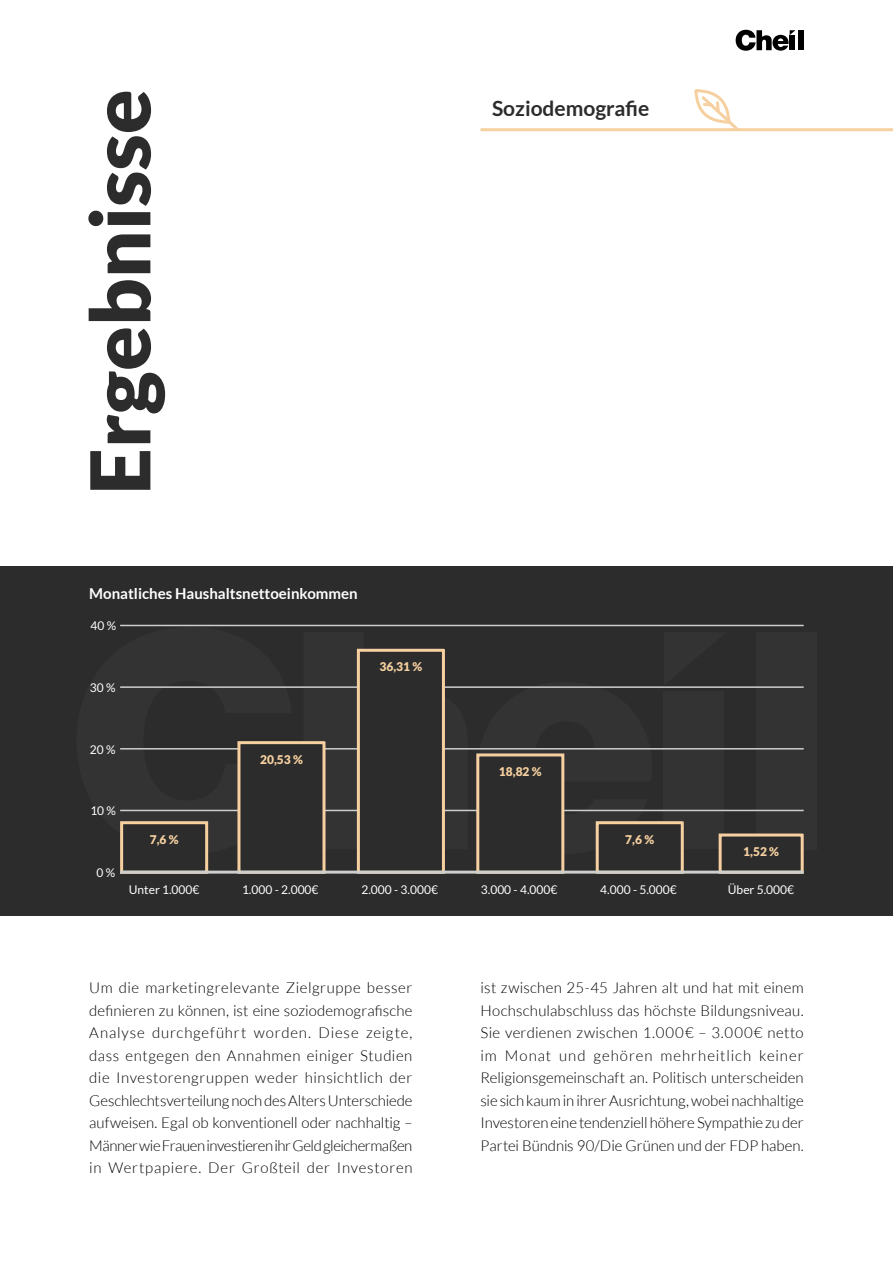
<style>
.page{position:relative;width:893px;height:1263px;background:#fff}
.page>*{position:absolute;margin:0;border:0;box-sizing:border-box;transform-origin:0 0}
.t1{font:900 82.5px "Lato";color:#2c2c2c}
.t2{font:700 21px "Lato";color:#2c2c2c}
.t3{font:300 15px/22.5px "Lato";letter-spacing:.005em;color:#000;text-align:justify}
.t4{font:700 15px "Lato";color:#fff}
.t5{font:12px "Lato";color:#fff}
.t6{font:900 12px "Lato";color:#f6d0a0}
</style>
<div class="page">
<div style="left:0;top:566px;width:893px;height:349px;background:#2c2c2c"></div>
<svg style="left:120px;top:749px;width:116px;height:105px"></svg>
<div style="left:756px;top:632px;width:60px;height:217px;background:#333"></div>
<hr style="left:120px;top:810px;width:684px;height:1px;background:#cdcece">
<hr style="left:120px;top:748px;width:684px;height:1px;background:#cdcece">
<hr style="left:120px;top:686px;width:684px;height:2px;background:#cdcece">
<hr style="left:120px;top:625px;width:684px;height:1px;background:#cdcece">
<div style="left:120px;top:821px;width:88px;height:53px;background:#2c2c2c;border:3px solid #f6d0a0"></div>
<svg style="left:236px;top:648px;width:232px;height:223px"></svg>
<svg style="left:476px;top:753px;width:2px;height:118px"></svg>
<svg style="left:478px;top:686px;width:326px;height:185px"></svg>
<hr style="left:120px;top:871px;width:684px;height:3px;background:#cdcece">
<div style="left:798px;top:30px;width:6px;height:20px;background:#000"></div>
<svg style="left:736px;top:30px;width:59px;height:21px"></svg>
<hr style="left:480px;top:128px;width:413px;height:3px;background:#f6d0a0">
<svg style="left:693px;top:89px;width:48px;height:43px"></svg>
<h1 class="t1" style="left:72px;top:495px;width:407px;rotate:-90deg">Ergebnisse</h1>
<p class="t4" style="left:89px;top:585px;width:270px">Monatliches Haushaltsnettoeinkommen</p>
<p class="t5" style="left:91px;top:619px;width:27px">40 %</p>
<p class="t5" style="left:90px;top:681px;width:27px">30 %</p>
<p class="t5" style="left:90px;top:743px;width:27px">20 %</p>
<p class="t5" style="left:90px;top:804px;width:27px">10 %</p>
<p class="t5" style="left:97px;top:866px;width:20px">0 %</p>
<p class="t6" style="left:150px;top:833px;width:30px">7,6 %</p>
<p class="t6" style="left:260px;top:752px;width:44px">20,53 %</p>
<p class="t6" style="left:379px;top:660px;width:44px">36,31 %</p>
<h2 class="t2" style="left:492px;top:96px;width:159px">Soziodemografie</h2>
<p class="t6" style="left:499px;top:764px;width:44px">18,82 %</p>
<p class="t6" style="left:625px;top:832px;width:30px">7,6 %</p>
<p class="t6" style="left:743px;top:844px;width:37px">1,52 %</p>
<p class="t5" style="left:129px;top:883px;width:72px">Unter 1.000€</p>
<p class="t5" style="left:242px;top:883px;width:78px">1.000 - 2.000€</p>
<p class="t5" style="left:361px;top:883px;width:78px">2.000 - 3.000€</p>
<p class="t5" style="left:481px;top:883px;width:78px">3.000 - 4.000€</p>
<p class="t5" style="left:600px;top:883px;width:78px">4.000 - 5.000€</p>
<p class="t5" style="left:728px;top:883px;width:68px">Über 5.000€</p>
<p class="t3" style="left:89px;top:976px;width:325px">Um die marketingrelevante Zielgruppe besser definieren zu können, ist eine soziodemografische Analyse durchgeführt worden. Diese zeigte, dass entgegen den Annahmen einiger Studien die Investorengruppen weder hinsichtlich der Geschlechtsverteilung noch des Alters Unterschiede aufweisen. Egal ob konventionell oder nachhaltig – Männer wie Frauen investieren ihr Geld gleichermaßen in Wertpapiere. Der Großteil der Investoren</p>
<p class="t3" style="left:480px;top:976px;width:325px">ist zwischen 25-45 Jahren alt und hat mit einem Hochschulabschluss das höchste Bildungsniveau.<br>Sie verdienen zwischen 1.000€ – 3.000€ netto im Monat und gehören mehrheitlich keiner Religionsgemeinschaft an. Politisch unterscheiden sie sich kaum in ihrer Ausrichtung, wobei nachhaltige Investoren eine tendenziell höhere Sympathie zu der Partei Bündnis 90/Die Grünen und der FDP haben.</p>
</div>
